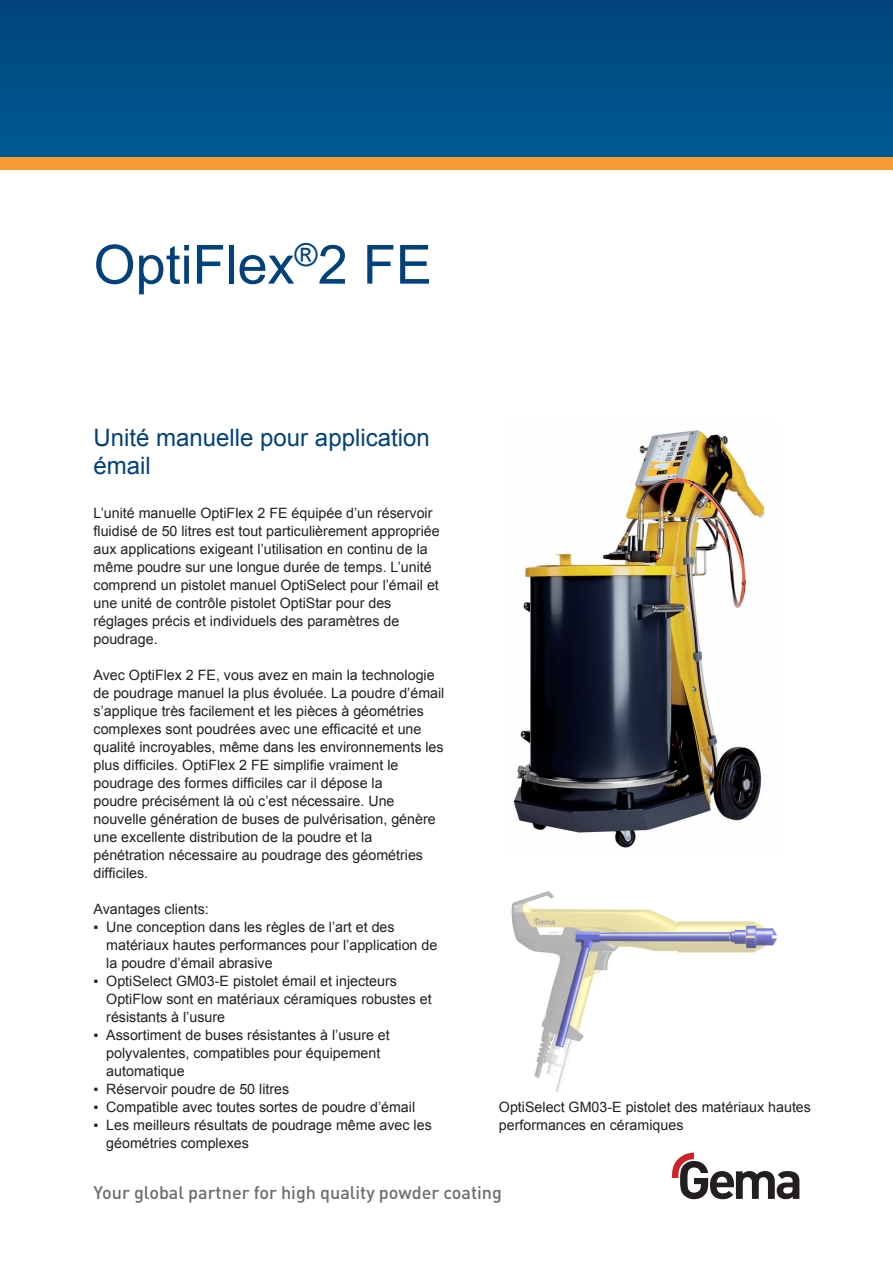
<style>
.page{position:relative;width:893px;height:1263px;background:#fff}
.page>*{position:absolute;margin:0;border:0;box-sizing:border-box;transform-origin:0 0}
.Header_1{font:54px "Arial";color:#01427c}
.t1{font:24px/28.8px "Arial";color:#01427c}
.Slogan_Grey_Medium_1{font:500 18px "DIN Pro";color:#6c6d70}
.Text_9_5{font:14.25px/18px "Arial";color:#231f20}
.Listing_9_5{font:14.25px/18px "Arial";color:#231f20}
</style>
<div class="page">
<div style="left:0;top:0;width:893px;height:157px;background:#004f87"></div>
<div style="left:0;top:157px;width:893px;height:13px;background:#f89b33"></div>
<svg style="left:672px;top:1153px;width:127px;height:46px"></svg>
<img style="left:513px;top:430px;width:252px;height:418px">
<img style="left:511px;top:891px;width:266px;height:201px">
<p class="Header_1" style="left:94px;top:229px;width:340px">OptiFlex<sup>®</sup>2 FE</p>
<p class="t1" style="left:94px;top:423px;width:338px">Unité manuelle pour application émail</p>
<p class="Text_9_5" style="left:94px;top:504px;width:348px">L’unité manuelle OptiFlex 2 FE équipée d’un réservoir fluidisé de 50 litres est tout particulièrement appropriée aux applications exigeant l’utilisation en continu de la même poudre sur une longue durée de temps. L’unité comprend un pistolet manuel OptiSelect pour l’émail et une unité de contrôle pistolet OptiStar pour des</p>
<p class="Text_9_5" style="left:94px;top:612px;width:307px">réglages précis et individuels des paramètres de poudrage.</p>
<p class="Listing_9_5" style="left:94px;top:666px;width:352px">Avec OptiFlex 2 FE, vous avez en main la technologie de poudrage manuel la plus évoluée. La poudre d’émail s’applique très facilement et les pièces à géométries complexes sont poudrées avec une efficacité et une qualité incroyables, même dans les environnements les plus difficiles. OptiFlex 2 FE simplifie vraiment le</p>
<p class="Listing_9_5" style="left:94px;top:774px;width:291px">poudrage des formes difficiles car il dépose la</p>
<p class="Listing_9_5" style="left:94px;top:792px;width:302px">poudre précisément là où c’est nécessaire. Une</p>
<p class="Listing_9_5" style="left:94px;top:810px;width:344px">nouvelle génération de buses de pulvérisation, génère une excellente distribution de la poudre et la</p>
<p class="Listing_9_5" style="left:94px;top:846px;width:331px">pénétration nécessaire au poudrage des géométries difficiles.</p>
<p class="Listing_9_5" style="left:94px;top:900px;width:117px">Avantages clients:</p>
<p class="Text_9_5" style="left:106px;top:918px;width:333px;text-indent:-13px">▪ Une conception dans les règles de l’art et des matériaux hautes performances pour l’application de la poudre d’émail abrasive</p>
<p class="Text_9_5" style="left:106px;top:972px;width:327px;text-indent:-13px">▪ OptiSelect GM03-E pistolet émail et injecteurs<br>OptiFlow sont en matériaux céramiques robustes et résistants à l’usure</p>
<p class="Text_9_5" style="left:106px;top:1026px;width:285px;text-indent:-13px">▪ Assortiment de buses résistantes à l’usure et polyvalentes, compatibles pour équipement automatique</p>
<p class="Text_9_5" style="left:94px;top:1080px;width:197px">▪ Réservoir poudre de 50 litres</p>
<p class="Text_9_5" style="left:94px;top:1098px;width:323px">▪ Compatible avec toutes sortes de poudre d’émail</p>
<p class="Text_9_5" style="left:106px;top:1116px;width:327px;text-indent:-13px">▪ Les meilleurs résultats de poudrage même avec les géométries complexes</p>
<p class="Text_9_5" style="left:499px;top:1098px;width:314px">OptiSelect GM03-E pistolet des matériaux hautes performances en céramiques</p>
<p class="Slogan_Grey_Medium_1" style="left:94px;top:1178px;width:410px">Your global partner for high quality powder coating</p>
</div>
